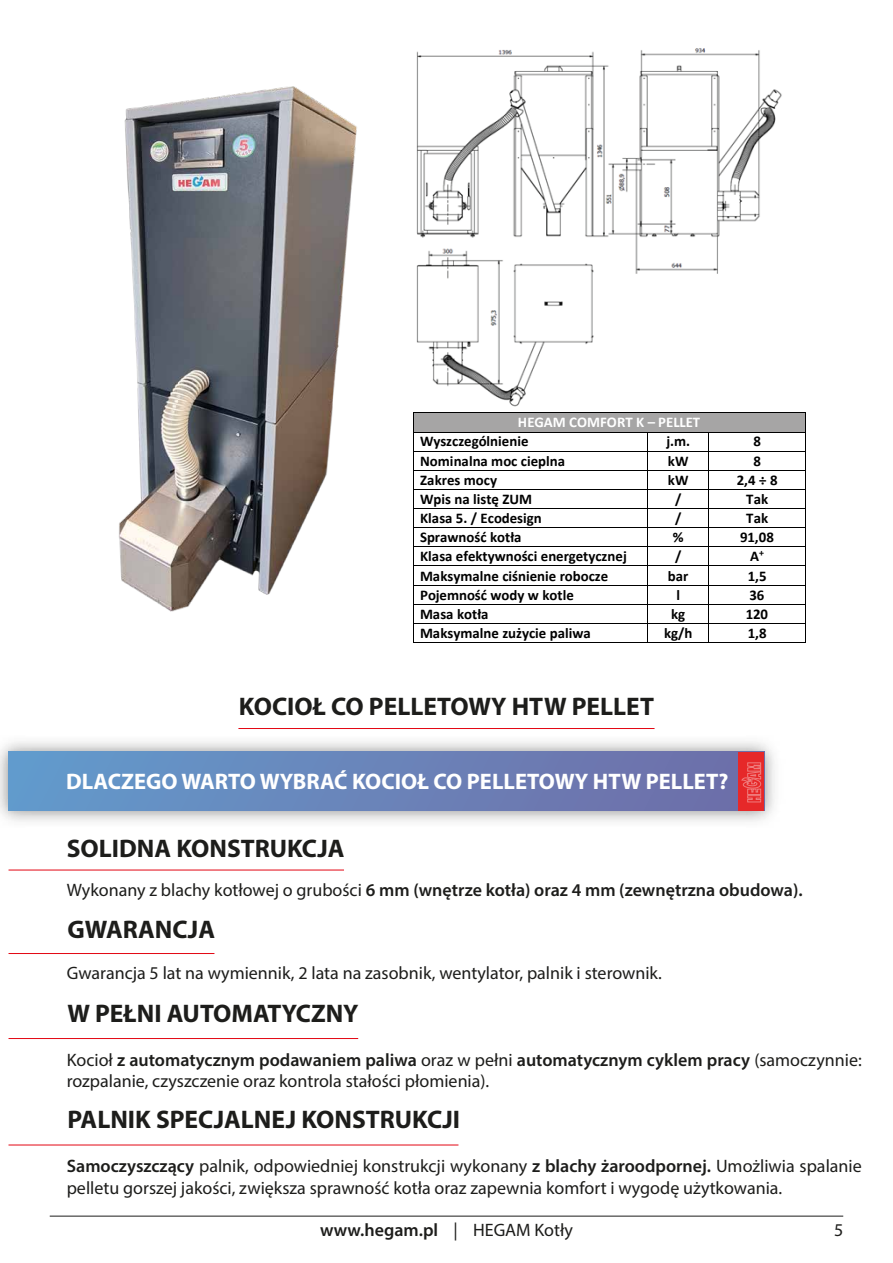
<style>
.page{position:relative;width:893px;height:1263px;background:#fff}
.page>*{position:absolute;margin:0;border:0;box-sizing:border-box;transform-origin:0 0}
.t1{font:700 25.5px "Myriad Pro";color:#1d1d1b}
.t2{font:700 22.5px "Myriad Pro";color:#fff}
.t3{font:18px/21.6px "Myriad Pro";color:#1d1d1b}
.t4{font:600 18px "Myriad Pro";color:#1d1d1b}
.t5{font:700 14.85px "Calibri";color:#000}
.t6{font:700 14.85px "Calibri";letter-spacing:-.005em;color:#fff}
.s1{font-weight:400}
.s2{font-weight:600}
</style>
<div class="page">
<img style="left:416px;top:48px;width:366px;height:359px">
<hr style="left:50px;top:1216px;width:793px;height:1px;background:#1d1d1b">
<img style="left:119px;top:86px;width:238px;height:526px">
<hr style="left:9px;top:870px;width:335px;height:1px;background:#e30613">
<hr style="left:9px;top:953px;width:205px;height:1px;background:#e30613">
<img style="left:0;top:741px;width:775px;height:81px">
<div style="left:9px;top:752px;width:755px;height:58px;background:linear-gradient(to right,#639bcc,#6f6ca7)"></div>
<div style="left:739px;top:752px;width:25px;height:58px;background:#e62829"></div>
<svg style="left:741px;top:762px;width:20px;height:40px"></svg>
<hr style="left:238px;top:728px;width:417px;height:1px;background:#e30613">
<hr style="left:9px;top:1038px;width:349px;height:1px;background:#e30613">
<hr style="left:9px;top:1144px;width:449px;height:1px;background:#e30613">
<div style="left:414px;top:413px;width:391px;height:19px;background:#a6a5a5"></div>
<hr style="left:414px;top:412px;width:391px;height:1px;background:#000">
<hr style="left:414px;top:432px;width:233px;height:1px;background:#000">
<hr style="left:648px;top:432px;width:61px;height:1px;background:#000">
<hr style="left:709px;top:432px;width:96px;height:1px;background:#000">
<hr style="left:414px;top:451px;width:233px;height:1px;background:#000">
<hr style="left:648px;top:451px;width:61px;height:1px;background:#000">
<hr style="left:709px;top:451px;width:96px;height:1px;background:#000">
<hr style="left:414px;top:470px;width:233px;height:1px;background:#000">
<hr style="left:648px;top:470px;width:61px;height:1px;background:#000">
<hr style="left:709px;top:470px;width:96px;height:1px;background:#000">
<hr style="left:414px;top:489px;width:233px;height:1px;background:#000">
<hr style="left:648px;top:489px;width:61px;height:1px;background:#000">
<hr style="left:709px;top:489px;width:96px;height:1px;background:#000">
<hr style="left:414px;top:508px;width:233px;height:1px;background:#000">
<hr style="left:648px;top:508px;width:61px;height:1px;background:#000">
<hr style="left:709px;top:508px;width:96px;height:1px;background:#000">
<hr style="left:414px;top:527px;width:233px;height:1px;background:#000">
<hr style="left:648px;top:527px;width:61px;height:1px;background:#000">
<hr style="left:709px;top:527px;width:96px;height:1px;background:#000">
<hr style="left:414px;top:547px;width:233px;height:1px;background:#000">
<hr style="left:648px;top:547px;width:61px;height:1px;background:#000">
<hr style="left:709px;top:547px;width:96px;height:1px;background:#000">
<hr style="left:414px;top:566px;width:233px;height:1px;background:#000">
<hr style="left:648px;top:566px;width:61px;height:1px;background:#000">
<hr style="left:709px;top:566px;width:96px;height:1px;background:#000">
<hr style="left:414px;top:585px;width:233px;height:1px;background:#000">
<hr style="left:648px;top:585px;width:61px;height:1px;background:#000">
<hr style="left:709px;top:585px;width:96px;height:1px;background:#000">
<hr style="left:414px;top:604px;width:233px;height:1px;background:#000">
<hr style="left:648px;top:604px;width:61px;height:1px;background:#000">
<hr style="left:709px;top:604px;width:96px;height:1px;background:#000">
<hr style="left:414px;top:623px;width:233px;height:1px;background:#000">
<hr style="left:648px;top:623px;width:61px;height:1px;background:#000">
<hr style="left:709px;top:623px;width:96px;height:1px;background:#000">
<svg style="left:413px;top:412px;width:1px;height:231px"></svg>
<hr style="left:414px;top:643px;width:233px;height:1px;background:#000">
<svg style="left:647px;top:432px;width:1px;height:211px"></svg>
<hr style="left:648px;top:643px;width:61px;height:1px;background:#000">
<hr style="left:709px;top:643px;width:96px;height:1px;background:#000">
<svg style="left:805px;top:412px;width:1px;height:231px"></svg>
<p class="t6" style="left:518px;top:412px;width:184px">HEGAM COMFORT K – PELLET</p>
<p class="t5" style="left:420px;top:431px;width:110px">Wyszczególnienie</p>
<p class="t5" style="left:666px;top:431px;width:25px">j.m.</p>
<p class="t5" style="left:753px;top:431px;width:9px">8</p>
<p class="t5" style="left:420px;top:450px;width:147px">Nominalna moc cieplna</p>
<p class="t5" style="left:668px;top:450px;width:22px">kW</p>
<p class="t5" style="left:753px;top:450px;width:9px">8</p>
<p class="t5" style="left:420px;top:469px;width:78px">Zakres mocy</p>
<p class="t5" style="left:668px;top:469px;width:22px">kW</p>
<p class="t5" style="left:737px;top:469px;width:42px">2,4÷ 8</p>
<p class="t5" style="left:420px;top:488px;width:114px">Wpis na listę ZUM</p>
<p class="t5" style="left:675px;top:488px;width:8px">/</p>
<p class="t5" style="left:746px;top:488px;width:23px">Tak</p>
<p class="t5" style="left:420px;top:507px;width:123px">Klasa 5. / Ecodesign</p>
<p class="t5" style="left:675px;top:507px;width:8px">/</p>
<p class="t5" style="left:746px;top:507px;width:23px">Tak</p>
<p class="t5" style="left:420px;top:527px;width:103px">Sprawność kotła</p>
<p class="t5" style="left:673px;top:527px;width:12px">%</p>
<p class="t5" style="left:740px;top:527px;width:35px">91,08</p>
<p class="t5" style="left:420px;top:546px;width:208px">Klasa efektywności energetycznej</p>
<p class="t5" style="left:675px;top:546px;width:8px">/</p>
<p class="t5" style="left:750px;top:546px;width:15px">A<sup>+</sup></p>
<p class="t5" style="left:420px;top:565px;width:190px">Maksymalne ciśnienie robocze</p>
<p class="t5" style="left:668px;top:565px;width:22px">bar</p>
<p class="t5" style="left:748px;top:565px;width:20px">1,5</p>
<p class="t5" style="left:420px;top:584px;width:155px">Pojemność wody w kotle</p>
<p class="t5" style="left:676px;top:584px;width:5px">l</p>
<p class="t5" style="left:749px;top:584px;width:16px">36</p>
<p class="t5" style="left:420px;top:603px;width:70px">Masa kotła</p>
<p class="t5" style="left:671px;top:603px;width:16px">kg</p>
<p class="t5" style="left:746px;top:603px;width:24px">120</p>
<p class="t5" style="left:420px;top:622px;width:172px">Maksymalne zużycie paliwa</p>
<p class="t5" style="left:664px;top:622px;width:30px">kg/h</p>
<p class="t5" style="left:748px;top:622px;width:20px">1,8</p>
<h1 class="t1" style="left:239px;top:690px;width:417px">KOCIOŁ CO PELLETOWY HTW PELLET</h1>
<p class="t2" style="left:66px;top:767px;width:664px">DLACZEGO WARTO WYBRAĆ KOCIOŁ CO PELLETOWY HTW PELLET?</p>
<h1 class="t1" style="left:67px;top:832px;width:279px">SOLIDNA KONSTRUKCJA</h1>
<p class="t4" style="left:67px;top:878px;width:737px"><span class="s1">Wykonany z blachy kotłowej o grubości</span> 6 mm (wnętrze kotła) oraz 4 mm (zewnętrzna obudowa).</p>
<h1 class="t1" style="left:67px;top:913px;width:149px">GWARANCJA</h1>
<p class="t3" style="left:67px;top:962px;width:597px">Gwarancja 5 lat na wymiennik, 2 lata na zasobnik, wentylator, palnik i sterownik.</p>
<h1 class="t1" style="left:67px;top:996px;width:293px">W PEŁNI AUTOMATYCZNY</h1>
<p class="t3" style="left:67px;top:1049px;width:796px">Kocioł <span class="s2">z automatycznym podawaniem paliwa</span> oraz w pełni <span class="s2">automatycznym cyklem pracy</span> (samoczynnie: rozpalanie, czyszczenie oraz kontrola stałości płomienia).</p>
<h1 class="t1" style="left:67px;top:1103px;width:394px">PALNIK SPECJALNEJ KONSTRUKCJI</h1>
<p class="t3" style="left:67px;top:1155px;width:797px"><span class="s2">Samoczyszczący</span> palnik, odpowiedniej konstrukcji wykonany <span class="s2">z blachy żaroodpornej.</span> Umożliwia spalanie pelletu gorszej jakości, zwiększa sprawność kotła oraz zapewnia komfort i wygodę użytkowania.</p>
<p class="t4" style="left:320px;top:1218px;width:254px">www.hegam.pl <span class="s1">| HEGAM Kotły</span></p>
<p class="t3" style="left:834px;top:1219px;width:11px">5</p>
</div>
